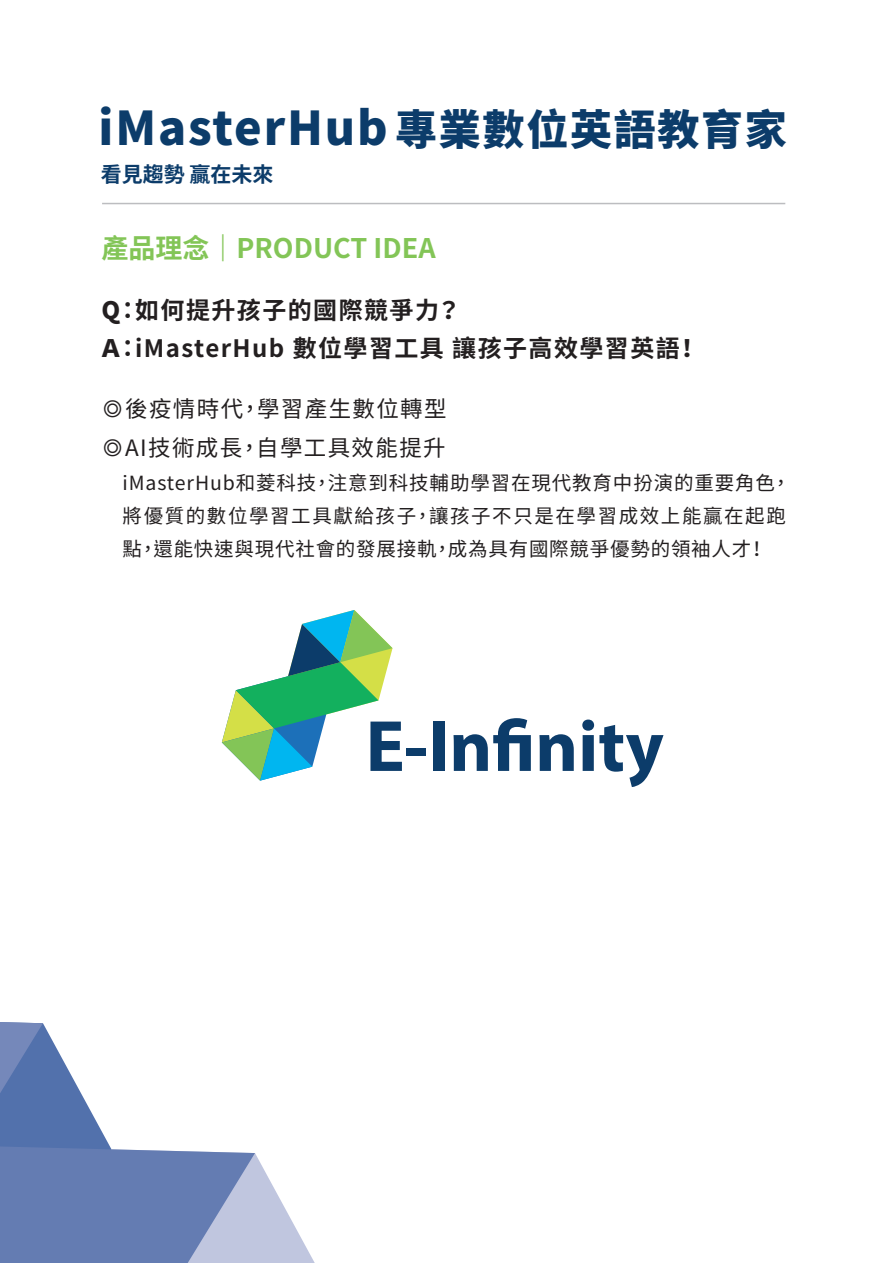
<style>
.page{position:relative;width:893px;height:1263px;background:#fff}
.page>*{position:absolute;margin:0;border:0;box-sizing:border-box;transform-origin:0 0}
.t1{font:800 46.5px "Source Han Sans SC";letter-spacing:.04em;color:#0c3c6a}
.t2{font:700 27px "Noto Sans CJ Ktc";color:#83c557}
.t3{font:700 24px/37.8px "Noto Sans CJ Ktc";letter-spacing:.06em;color:#231f20}
.t4{font:22.5px/39px "Noto Sans CJ Ktc";letter-spacing:.06em;color:#231f20}
.t5{font:700 21px "Noto Sans CJ Ktc";color:#0c3c6a}
.t6{font:19.5px/33px "Noto Sans CJ Ktc";letter-spacing:.045em;color:#231f20}
.s1{font-size:42px}
.s2{font-weight:900}
.s3{font-family:"Ping Fang TC";font-weight:600}
</style>
<div class="page">
<hr style="left:102px;top:203px;width:683px;height:1px;background:#bcbdc0">
<div style="left:407px;top:748px;width:19px;height:7px;background:#0c3c6a"></div>
<div style="left:433px;top:721px;width:11px;height:50px;background:#0c3c6a"></div>
<svg style="left:453px;top:718px;width:78px;height:53px"></svg>
<svg style="left:539px;top:734px;width:35px;height:37px"></svg>
<svg style="left:582px;top:719px;width:81px;height:68px"></svg>
<svg style="left:222px;top:610px;width:180px;height:171px"></svg>
<svg style="left:0;top:1022px;width:315px;height:241px"></svg>
<h1 class="t1" style="left:99px;top:102px;width:690px">iMasterHub <span class="s1">專業數位英語教育家</span></h1>
<p class="t5" style="left:101px;top:162px;width:174px">看見趨勢 贏在未來</p>
<h2 class="t2" style="left:102px;top:233px;width:336px">產品理念｜PRODUCT IDEA</h2>
<p class="t3" style="left:99px;top:292px;width:602px"><span class="s2">Q</span>：如何提升孩子的國際競爭力？<br><span class="s2">Ａ</span>：iMasterHub 數位學習工具 讓孩子高效學習英語！</p>
<p class="t4" style="left:101px;top:390px;width:347px"><span class="s3">◎</span>後疫情時代，學習產生數位轉型<span class="s3">◎</span>AI技術成長，自學工具效能提升</p>
<p class="t6" style="left:123px;top:467px;width:669px">iMasterHub和菱科技，注意到科技輔助學習在現代教育中扮演的重要角色，將優質的數位學習工具獻給孩子，讓孩子不只是在學習成效上能贏在起跑點，還能快速與現代社會的發展接軌，成為具有國際競爭優勢的領袖人才！</p>
</div>
